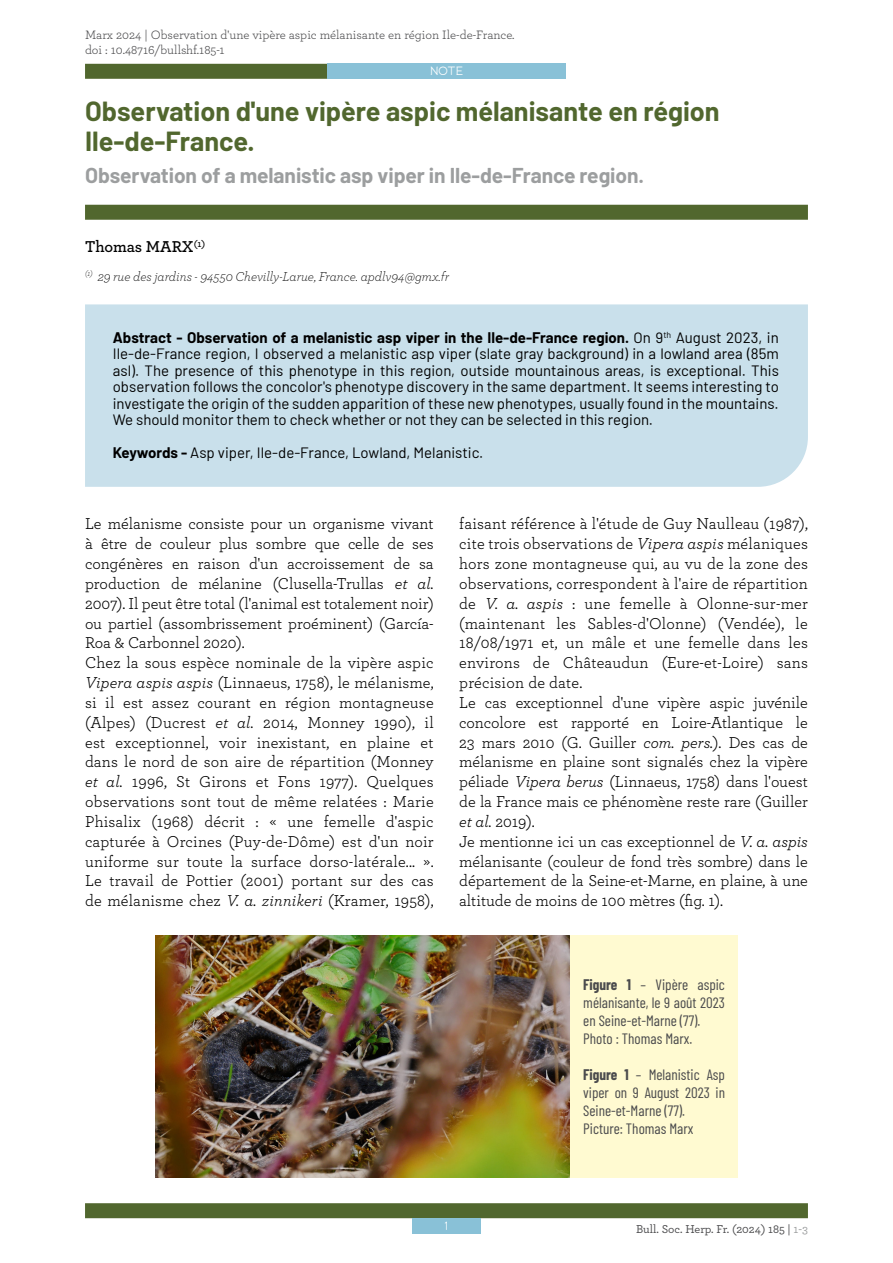
<style>
.page{position:relative;width:893px;height:1263px;background:#fff}
.page>*{position:absolute;margin:0;border:0;box-sizing:border-box;transform-origin:0 0}
.t1{font:700 27px/30px "Barlow";color:#51672e}
.t2{font:700 21px "Barlow";letter-spacing:-.005em;color:#9c9e9f}
.t3{font:16.5px/19.8px "Archer";letter-spacing:.005em;color:#000}
.t4{font:600 16.5px "Archer";letter-spacing:-.01em;color:#000}
.t5{font:15px/16.5px "Barlow";color:#000;text-align:justify}
.t6{font:15px/18px "Barlow Condensed";color:#4b4b4d}
.t7{font:italic 300 13.5px "Archer";color:#000}
.t8{font:12.75px/15px "Archer";color:#4b4b4d}
.t9{font:500 12px "Archer";color:#4b4b4d}
.t10{font:12px "Banda";color:#fff}
.s1{font-weight:700}
.s2{font-style:italic}
.s3{color:#9c9e9f}
</style>
<div class="page">
<div style="left:85px;top:1203px;width:723px;height:15px;background:#51672e"></div>
<div style="left:85px;top:64px;width:457px;height:15px;background:#51672e"></div>
<div style="left:412px;top:1218px;width:68px;height:15px;background:#89c1d7"></div>
<div style="left:327px;top:64px;width:239px;height:15px;background:#89c1d7"></div>
<div style="left:85px;top:205px;width:723px;height:15px;background:#51672e"></div>
<div style="left:85px;top:304px;width:723px;height:183px;background:#c9e0eb"></div>
<img style="left:155px;top:935px;width:415px;height:243px">
<div style="left:570px;top:935px;width:168px;height:243px;background:#fffad1"></div>
<p class="t8" style="left:85px;top:27px;width:431px">Marx 2024 | Observation d'une vipère aspic mélanisante en région Ile-de-France. doi : 10.48716/bullshf.185-1</p>
<p class="t10" style="left:430px;top:64px;width:35px">NOTE</p>
<h1 class="t1" style="left:85px;top:94px;width:636px">Observation d'une vipère aspic mélanisante en région<br>Ile-de-France.</h1>
<p class="t2" style="left:85px;top:160px;width:560px">Observation of a melanistic asp viper in Ile-de-France region.</p>
<p class="t4" style="left:85px;top:234px;width:122px">Thomas MARX<sup>(1)</sup></p>
<p class="t7" style="left:85px;top:267px;width:366px"><sup>(1)</sup> 29 rue des jardins - 94550 Chevilly-Larue, France. apdlv94@gmx.fr</p>
<p class="t5" style="left:113px;top:328px;width:668px"><span class="s1">Abstract - Observation of a melanistic asp viper in the Ile-de-France region.</span> On 9<sup>th</sup> August 2023, in Ile-de-France region, I observed a melanistic asp viper (slate gray background) in a lowland area (85m asl). The presence of this phenotype in this region, outside mountainous areas, is exceptional. This observation follows the concolor's phenotype discovery in the same department. It seems interesting to investigate the origin of the sudden apparition of these new phenotypes, usually found in the mountains.<br>We should monitor them to check whether or not they can be selected in this region.</p>
<p class="t5" style="left:113px;top:443px;width:372px"><span class="s1">Keywords -</span> Asp viper, Ile-de-France, Lowland, Melanistic.</p>
<p class="t3" style="left:85px;top:513px;width:350px">Le mélanisme consiste pour un organisme vivant à être de couleur plus sombre que celle de ses congénères en raison d'un accroissement de sa production de mélanine (Clusella-Trullas <span class="s2">et al.<br></span>2007). Il peut être total (l'animal est totalement noir) ou partiel (assombrissement proéminent) (García-Roa &amp; Carbonnel 2020).<br>Chez la sous espèce nominale de la vipère aspic <span class="s2">Vipera aspis aspis</span> (Linnaeus, 1758), le mélanisme, si il est assez courant en région montagneuse (Alpes) (Ducrest <span class="s2">et al.</span> 2014, Monney 1990), il est exceptionnel, voir inexistant, en plaine et dans le nord de son aire de répartition (Monney <span class="s2">et al.</span> 1996, St Girons et Fons 1977). Quelques observations sont tout de même relatées : Marie Phisalix (1968) décrit : « une femelle d'aspic capturée à Orcines (Puy-de-Dôme) est d'un noir uniforme sur toute la surface dorso-latérale... ».<br>Le travail de Pottier (2001) portant sur des cas de mélanisme chez <span class="s2">V. a. zinnikeri</span> (Kramer, 1958),</p>
<p class="t3" style="left:459px;top:513px;width:350px">faisant référence à l'étude de Guy Naulleau (1987), cite trois observations de <span class="s2">Vipera aspis</span> mélaniques hors zone montagneuse qui, au vu de la zone des observations, correspondent à l'aire de répartition de <span class="s2">V. a. aspis</span> : une femelle à Olonne-sur-mer (maintenant les Sables-d'Olonne) (Vendée), le 18/08/1971 et, un mâle et une femelle dans les environs de Châteaudun (Eure-et-Loire) sans précision de date.<br>Le cas exceptionnel d'une vipère aspic juvénile concolore est rapporté en Loire-Atlantique le 23 mars 2010 (G. Guiller <span class="s2">com. pers.</span>). Des cas de mélanisme en plaine sont signalés chez la vipère péliade <span class="s2">Vipera berus</span> (Linnaeus, 1758) dans l'ouest de la France mais ce phénomène reste rare (Guiller <span class="s2">et al.</span> 2019).<br>Je mentionne ici un cas exceptionnel de <span class="s2">V. a. aspis </span>mélanisante (couleur de fond très sombre) dans le département de la Seine-et-Marne, en plaine, à une altitude de moins de 100 mètres (fig. 1).</p>
<p class="t10" style="left:445px;top:1218px;width:5px">1</p>
<p class="t6" style="left:583px;top:974px;width:143px"><span class="s1">Figure 1</span> – Vipère aspic mélanisante, le 9 août 2023 en Seine-et-Marne (77).<br>Photo : Thomas Marx.</p>
<p class="t6" style="left:583px;top:1064px;width:143px"><span class="s1">Figure 1</span> – Melanistic Asp viper on 9 August 2023 in<br>Seine-et-Marne (77).<br>Picture: Thomas Marx</p>
<p class="t9" style="left:636px;top:1220px;width:173px">Bull. Soc. Herp. Fr. (2024) 185 | <span class="s3">1-3</span></p>
</div>
